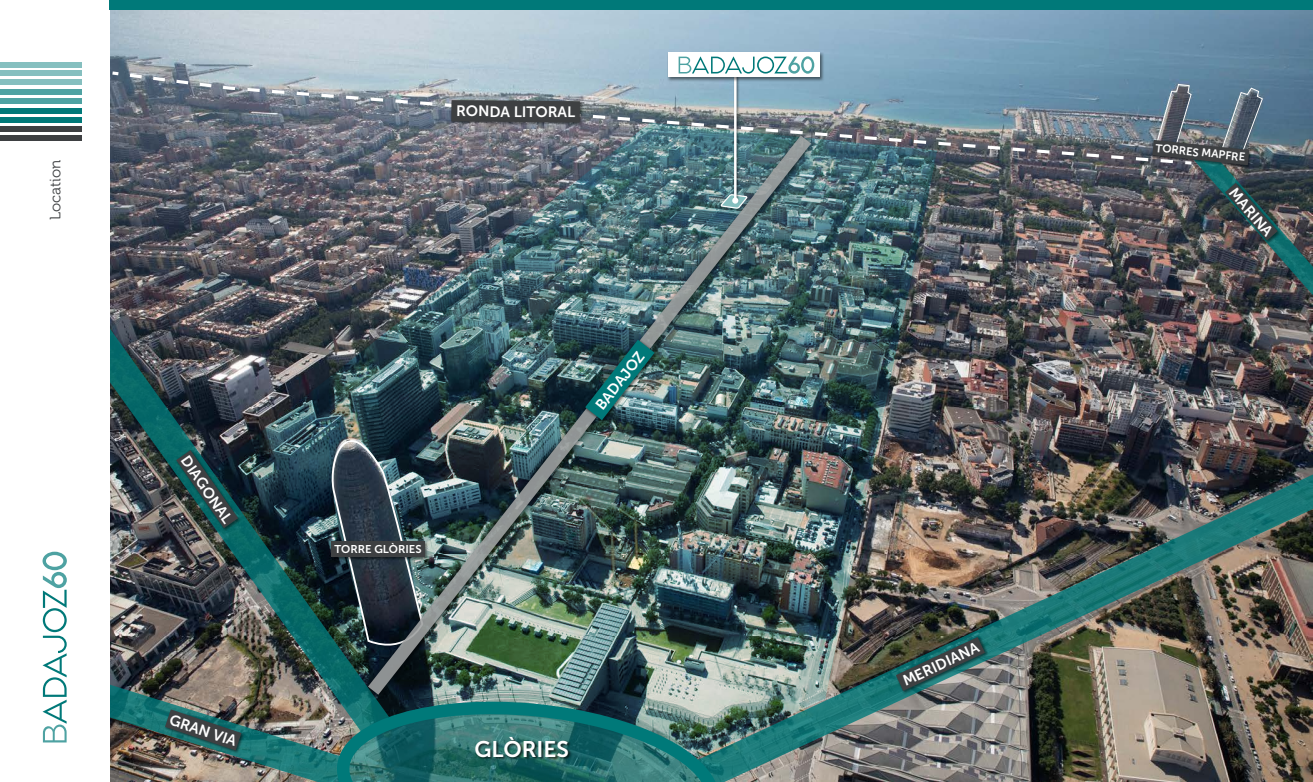
<style>
.page{position:relative;width:1313px;height:782px;background:#fff}
.page>*{position:absolute;margin:0;border:0;box-sizing:border-box;transform-origin:0 0}
.t1{font:22.5px "Museo Sans 700";color:#fff}
.t2{font:15px "Museo Sans 700";letter-spacing:-.01em;color:#fff}
.t3{font:15px "Museo 300";color:#3e4042}
.t4{font:11.25px "Museo Sans 700";color:#fff}
</style>
<div class="page">
<img style="left:109px;top:9px;width:1203px;height:456px">
<img style="left:109px;top:314px;width:103px;height:362px">
<img style="left:212px;top:166px;width:725px;height:510px">
<img style="left:109px;top:69px;width:1085px;height:97px">
<div style="left:451px;top:99px;width:132px;height:27px;background:#000;opacity:.5"></div>
<div style="left:451px;top:100px;width:129px;height:22px;background:#3e4042"></div>
<div style="left:109px;top:0;width:1203px;height:9px;background:#007979"></div>
<img style="left:730px;top:465px;width:582px;height:316px">
<img style="left:328px;top:408px;width:28px;height:247px">
<div style="left:733px;top:72px;width:6px;height:132px;background:#000;opacity:.5"></div>
<hr style="left:734px;top:72px;width:2px;height:128px;background:#fff">
<div style="left:176px;top:449px;width:65px;height:82px;background:#000;opacity:.5"></div>
<svg style="left:176px;top:450px;width:62px;height:78px;background:#274244"></svg>
<div style="left:331px;top:541px;width:98px;height:19px;background:#000;opacity:.5"></div>
<div style="left:332px;top:541px;width:93px;height:16px;background:#3e4042"></div>
<div style="left:895px;top:636px;width:93px;height:58px;background:#000;opacity:.5"></div>
<svg style="left:896px;top:636px;width:89px;height:54px;background:#455b57"></svg>
<img style="left:110px;top:676px;width:620px;height:105px">
<img style="left:356px;top:124px;width:468px;height:580px">
<div style="left:584px;top:339px;width:74px;height:84px;background:#000;opacity:.5"></div>
<img style="left:585px;top:339px;width:69px;height:81px">
<img style="left:1152px;top:84px;width:160px;height:239px">
<svg style="left:721px;top:193px;width:27px;height:16px"></svg>
<div style="left:667px;top:51px;width:157px;height:30px;background:#000;opacity:.5"></div>
<div style="left:668px;top:53px;width:152px;height:24px;background:#fff"></div>
<svg style="left:678px;top:56px;width:136px;height:18px"></svg>
<svg style="left:43px;top:551px;width:24px;height:191px"></svg>
<div style="left:0;top:108px;width:81px;height:5px;background:#007979"></div>
<div style="left:0;top:117px;width:81px;height:5px;background:#007979"></div>
<div style="left:0;top:89px;width:81px;height:5px;background:#4ea2a2"></div>
<div style="left:0;top:99px;width:81px;height:5px;background:#4ea2a2"></div>
<div style="left:0;top:126px;width:81px;height:5px;background:#3e4042"></div>
<div style="left:0;top:135px;width:81px;height:5px;background:#3e4042"></div>
<div style="left:0;top:62px;width:81px;height:5px;background:#85bfbf"></div>
<div style="left:0;top:71px;width:81px;height:5px;background:#85bfbf"></div>
<div style="left:0;top:80px;width:81px;height:5px;background:#85bfbf"></div>
<p class="t3" style="left:47px;top:220px;width:61px;rotate:-90deg">Location</p>
<p class="t2" style="left:191px;top:452px;width:79px;rotate:55deg">DIAGONAL</p>
<p class="t2" style="left:172px;top:711px;width:71px;rotate:18deg">GRAN VIA</p>
<p class="t2" style="left:456px;top:103px;width:121px">RONDA LITORAL</p>
<p class="t4" style="left:334px;top:543px;width:89px">TORRE GLÒRIES</p>
<p class="t2" style="left:592px;top:403px;width:71px;rotate:-52deg">BADAJOZ</p>
<h1 class="t1" style="left:474px;top:736px;width:96px">GLÒRIES</h1>
<p class="t2" style="left:900px;top:673px;width:84px;rotate:-25deg">MERIDIANA</p>
<p class="t4" style="left:1156px;top:141px;width:91px;rotate:6deg">TORRES MAPFRE</p>
<p class="t2" style="left:1238px;top:184px;width:60px;rotate:49deg">MARINA</p>
</div>
